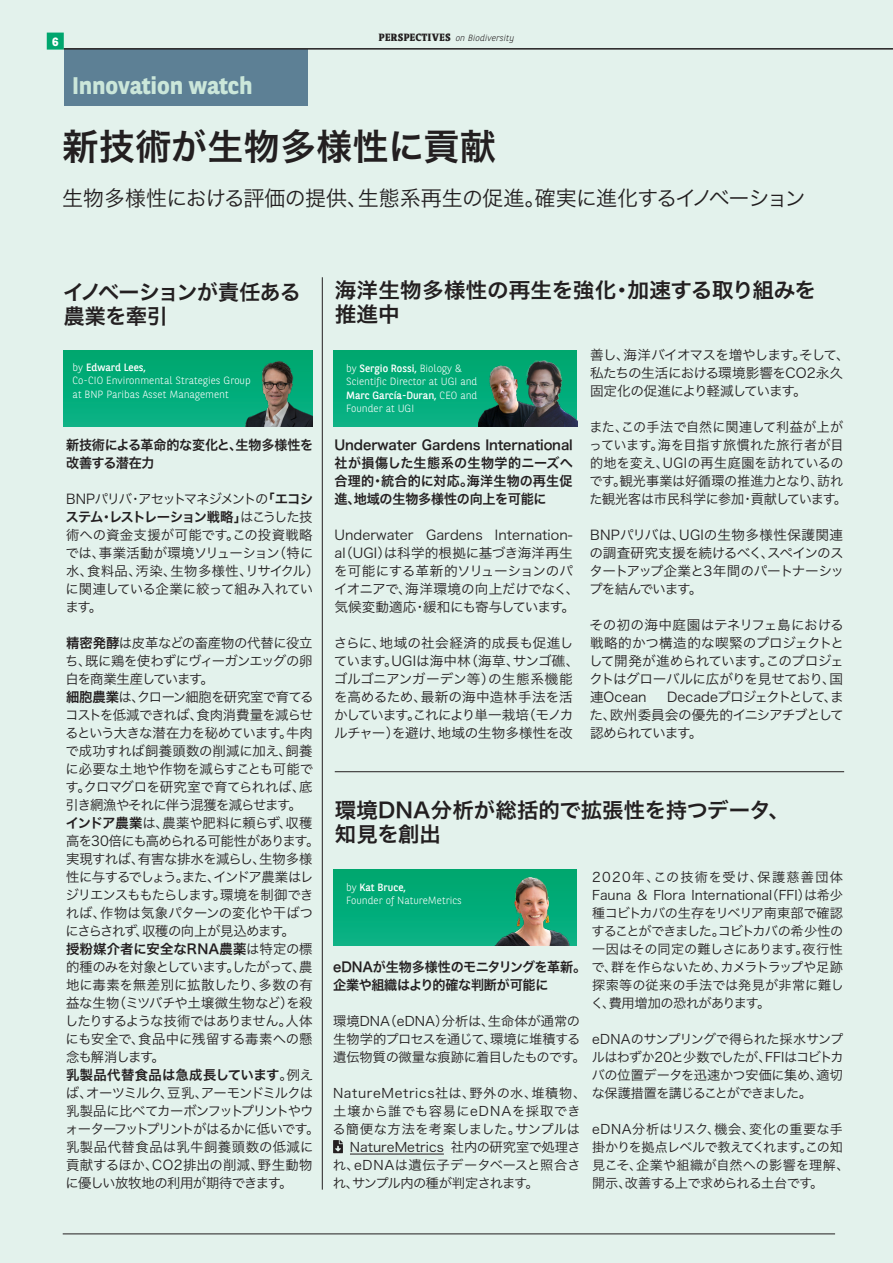
<style>
.page{position:relative;width:893px;height:1263px;background:#e3f2ec}
.page>*{position:absolute;margin:0;border:0;box-sizing:border-box;transform-origin:0 0}
.KOP_CHRONICLE{font:36px "Hira Kaku Pro W6";letter-spacing:.01em;color:#231f20}
.KOP_SACKERS{font:700 24px "BNPP Sans";letter-spacing:-.005em;color:#cbe7da}
.KOP_CHRONICLE-2{font:21px/24px "Hira Kaku Pro W6";letter-spacing:-.01em;color:#231f20}
.IHOUD_nummer{font:21px "Hira Kaku Pro W3";letter-spacing:-.03em;color:#231f20}
.KOP_CHRONICLE-3{font:21px/24px "Hira Kaku Pro W6";letter-spacing:-.03em;color:#231f20}
.KOP_SACKERS-2{font:13.5px/18px "Hira Kaku Pro W3";letter-spacing:-.03em;color:#231f20;text-align:justify}
.KOP_SACKERS-3{font:13.5px/18px "Hira Kaku Pro W3";color:#231f20}
.KOP_SACKERS-4{font:13.5px/18px "Hira Kaku Pro W6";letter-spacing:-.01em;color:#231f20}
.KOP_SACKERS-5{font:13.5px/18px "Hira Kaku Pro W3";letter-spacing:-.005em;color:#231f20}
.KOP_SACKERS-6{font:13.5px/18px "Hira Kaku Pro W3";letter-spacing:-.05em;color:#231f20}
.KOP_SACKERS-7{font:13.2px/18px "Hira Kaku Pro W3";letter-spacing:-.01em;color:#231f20}
.KOP_SACKERS-8{font:13.2px "Hira Kaku Pro W3";letter-spacing:.015em;color:#231f20}
.KOP_SACKERS-9{font:13.2px "Hira Kaku Pro W3";letter-spacing:.03em;color:#231f20}
.KOP_SACKERS-10{font:13.2px "Hira Kaku Pro W3";letter-spacing:.04em;color:#231f20}
.KOP_SACKERS-11{font:13.2px "Hira Kaku Pro W3";letter-spacing:-.055em;color:#231f20}
.t1{font:700 12px "BNPP Sans";color:#fff}
.t2{font:300 10.5px/13.5px "BNPP Sans";color:#fff}
.KOP_CHRONICLE-4{font:italic 300 9px "BNPP Sans";letter-spacing:.01em;color:#231f20}
.s1{font-family:"BNPP Serif";font-weight:800;font-style:normal;font-size:10.5px}
.s2{font-weight:400}
.s3{font-family:"Hira Kaku Pro W6"}
.s4{font-family:"Hira Kaku Pro W3";font-size:13.2px}
</style>
<div class="page">
<div style="left:48px;top:33px;width:15px;height:16px;background:#00a66e"></div>
<div style="left:47px;top:33px;width:17px;height:17px;border:2px solid #00a66e"></div>
<div style="left:64px;top:49px;width:244px;height:56px;background:#5d8095"></div>
<hr style="left:64px;top:48px;width:829px;height:2px;background:#231f20">
<hr style="left:63px;top:1233px;width:772px;height:1px;background:#231f20">
<hr style="left:350px;top:1154px;width:94px;height:1px;background:#231f20">
<svg style="left:333px;top:1140px;width:10px;height:13px"></svg>
<div style="left:333px;top:351px;width:243px;height:75px;background:#00ab78"></div>
<div style="left:333px;top:869px;width:243px;height:76px;background:#00ab78"></div>
<div style="left:64px;top:351px;width:249px;height:75px;background:#00ac78"></div>
<hr style="left:335px;top:771px;width:509px;height:1px;background:#231f20">
<hr style="left:322px;top:277px;width:1px;height:912px;background:#231f20">
<img style="left:490px;top:878px;width:86px;height:68px">
<img style="left:478px;top:365px;width:41px;height:62px">
<img style="left:519px;top:360px;width:58px;height:67px">
<img style="left:242px;top:360px;width:70px;height:67px">
<p class="t1" style="left:52px;top:33px;width:8px">6</p>
<p class="KOP_CHRONICLE-4" style="left:379px;top:32px;width:137px"><span class="s1">PERSPECTIVES</span> on Biodiversity</p>
<p class="KOP_SACKERS" style="left:72px;top:69px;width:182px">Innovation watch</p>
<p class="KOP_CHRONICLE" style="left:63px;top:114px;width:435px">新技術が生物多様性に貢献</p>
<p class="IHOUD_nummer" style="left:62px;top:180px;width:745px">生物多様性における評価の提供、生態系再生の促進。確実に進化するイノベーション</p>
<p class="KOP_CHRONICLE-3" style="left:63px;top:279px;width:239px">イノベーションが責任ある農業を牽引</p>
<p class="t2" style="left:73px;top:360px;width:180px">by <span class="s2">Edward Lees,<br></span>Co-CIO Environmental Strategies Group at BNP Paribas Asset Management</p>
<p class="KOP_SACKERS-4" style="left:66px;top:435px;width:249px">新技術による革命的な変化と、生物多様性を改善する潜在力</p>
<p class="KOP_SACKERS-2" style="left:65px;top:489px;width:256px;text-align:left">BNPパリバ・アセットマネジメントの<span class="s3">「エコシステム・レストレーション戦略」</span>はこうした技術への資金支援が可能です。この投資戦略では、事業活動が環境ソリューション（特に水、食料品、汚染、生物多様性、リサイクル）に関連している企業に絞って組み入れています。</p>
<p class="KOP_SACKERS-2" style="left:65px;top:633px;width:249px"><span class="s3">精密発酵</span>は皮革などの畜産物の代替に役立ち、既に鶏を使わずにヴィーガンエッグの卵白を商業生産しています。</p>
<p class="KOP_SACKERS-2" style="left:65px;top:687px;width:250px"><span class="s3">細胞農業</span>は、クローン細胞を研究室で育てるコストを低減できれば、食肉消費量を減らせるという大きな潜在力を秘めています。牛肉で成功すれば飼養頭数の削減に加え、飼養に必要な土地や作物を減らすことも可能です。クロマグロを研究室で育てられれば、底引き網漁やそれに伴う混獲を減らせます。</p>
<p class="KOP_SACKERS-2" style="left:65px;top:813px;width:256px;text-align:left"><span class="s3">インドア農業</span>は、農薬や肥料に頼らず、収穫高を30倍にも高められる可能性があります。実現すれば、有害な排水を減らし、生物多様性に与するでしょう。また、インドア農業はレジリエンスももたらします。環境を制御できれば、作物は気象パターンの変化や干ばつにさらされず、収穫の向上が見込めます。</p>
<p class="KOP_SACKERS-2" style="left:65px;top:939px;width:249px"><span class="s3">授粉媒介者に安全なRNA農薬</span>は特定の標的種のみを対象としています。したがって、農地に毒素を無差別に拡散したり、多数の有益な生物（ミツバチや土壌微生物など）を殺したりするような技術ではありません。人体にも安全で、食品中に残留する毒素への懸念も解消します。</p>
<p class="KOP_SACKERS-2" style="left:65px;top:1065px;width:256px;text-align:left"><span class="s3">乳製品代替食品は急成長しています</span>。例えば、オーツミルク、豆乳、アーモンドミルクは乳製品に比べてカーボンフットプリントやウォーターフットプリントがはるかに低いです。乳製品代替食品は乳牛飼養頭数の低減に貢献するほか、CO2排出の削減、野生動物に優しい放牧地の利用が期待できます。</p>
<p class="KOP_CHRONICLE-2" style="left:335px;top:277px;width:483px">海洋生物多様性の再生を強化・加速する取り組みを推進中</p>
<p class="t2" style="left:346px;top:361px;width:133px">by <span class="s2">Sergio Rossi,</span> Biology &amp;<br>Scientific Director at UGI and<br><span class="s2">Marc García-Duran,</span> CEO and<br>Founder at UGI</p>
<p class="KOP_SACKERS-4" style="left:335px;top:435px;width:240px;text-align:justify">Underwater Gardens International社が損傷した生態系の生物学的ニーズへ合理的・統合的に対応。海洋生物の再生促進、地域の生物多様性の向上を可能に</p>
<p class="KOP_SACKERS-3" style="left:334px;top:525px;width:247px">Underwater Gardens Internation&shy;al（UGI）は科学的根拠に基づき海洋再生を可能にする革新的ソリューションのパイオニアで、海洋環境の向上だけでなく、気候変動適応・緩和にも寄与しています。</p>
<p class="KOP_SACKERS-5" style="left:334px;top:633px;width:247px">さらに、地域の社会経済的成長も促進しています。UGIは海中林（海草、サンゴ礁、ゴルゴニアンガーデン等）の生態系機能を高めるため、最新の海中造林手法を活かしています。これにより単一栽培（モノカルチャー）を避け、地域の生物多様性を改</p>
<p class="KOP_SACKERS-6" style="left:590px;top:345px;width:261px">善し、海洋バイオマスを増やします。そして、私たちの生活における環境影響をCO2永久固定化の促進により軽減しています。</p>
<p class="KOP_SACKERS-3" style="left:589px;top:417px;width:259px">また、この手法で自然に関連して利益が上がっています。海を目指す旅慣れた旅行者が目的地を変え、UGIの再生庭園を訪れているのです。観光事業は好循環の推進力となり、訪れた観光客は市民科学に参加・貢献しています。</p>
<p class="KOP_SACKERS-2" style="left:589px;top:525px;width:257px">BNPパリバは、UGIの生物多様性保護関連の調査研究支援を続けるべく、スペインのスタートアップ企業と3年間のパートナーシップを結んでいます。</p>
<p class="KOP_SACKERS-2" style="left:589px;top:615px;width:257px">その初の海中庭園はテネリフェ島における戦略的かつ構造的な喫緊のプロジェクトとして開発が進められています。このプロジェクトはグローバルに広がりを見せており、国連Ocean</p>
<p class="KOP_SACKERS-2" style="left:589px;top:687px;width:256px;text-indent:78px">Decadeプロジェクトとして、また、欧州委員会の優先的イニシアチブとして認められています。</p>
<p class="KOP_CHRONICLE-2" style="left:335px;top:797px;width:457px">環境DNA分析が総括的で拡張性を持つデータ、</p>
<p class="KOP_CHRONICLE-2" style="left:335px;top:821px;width:108px">知見を創出</p>
<p class="KOP_SACKERS-7" style="left:592px;top:867px;width:253px;text-align:justify">2020年、この技術を受け、保護慈善団体Fauna &amp; Flora International（FFI）は希少種コビトカバの生存をリベリア南東部で確認することができました。コビトカバの希少性の一因はその同定の難しさにあります。夜行性</p>
<p class="KOP_SACKERS-7" style="left:591px;top:975px;width:255px">探索等の従来の手法では発見が非常に難しく、費用増加の恐れがあります。</p>
<p class="KOP_SACKERS-7" style="left:592px;top:1029px;width:253px;text-align:justify">eDNAのサンプリングで得られた採水サンプルはわずか20と少数でしたが、FFIはコビトカバの位置データを迅速かつ安価に集め、適切</p>
<p class="t2" style="left:346px;top:880px;width:117px">by <span class="s2">Kat Bruce,<br></span>Founder of NatureMetrics</p>
<p class="KOP_SACKERS-4" style="left:333px;top:957px;width:511px">eDNAが生物多様性のモニタリングを革新。<span class="s4">で、群を作らないため、カメラトラップや足跡</span>企業や組織はより的確な判断が可能に</p>
<p class="KOP_SACKERS-7" style="left:333px;top:1011px;width:254px">環境DNA（eDNA）分析は、生命体が通常の生物学的プロセスを通じて、環境に堆積する遺伝物質の微量な痕跡に着目したものです。</p>
<p class="KOP_SACKERS-8" style="left:333px;top:1081px;width:480px">NatureMetrics社は、野外の水、堆積物、な保護措置を講じることができました。</p>
<p class="KOP_SACKERS-10" style="left:333px;top:1099px;width:249px">土壌から誰でも容易にeDNAを採取でき</p>
<p class="KOP_SACKERS-8" style="left:332px;top:1117px;width:249px">る簡便な方法を考案しました。サンプルは</p>
<p class="KOP_SACKERS-7" style="left:350px;top:1137px;width:232px">NatureMetrics 社内の研究室で処理さ</p>
<p class="KOP_SACKERS-9" style="left:333px;top:1153px;width:249px">れ、eDNAは遺伝子データベースと照合さ</p>
<p class="KOP_SACKERS-11" style="left:333px;top:1171px;width:208px">れ、サンプル内の種が判定されます。</p>
<p class="KOP_SACKERS-7" style="left:592px;top:1119px;width:259px">eDNA分析はリスク、機会、変化の重要な手掛かりを拠点レベルで教えてくれます。この知見こそ、企業や組織が自然への影響を理解、開示、改善する上で求められる土台です。</p>
</div>
